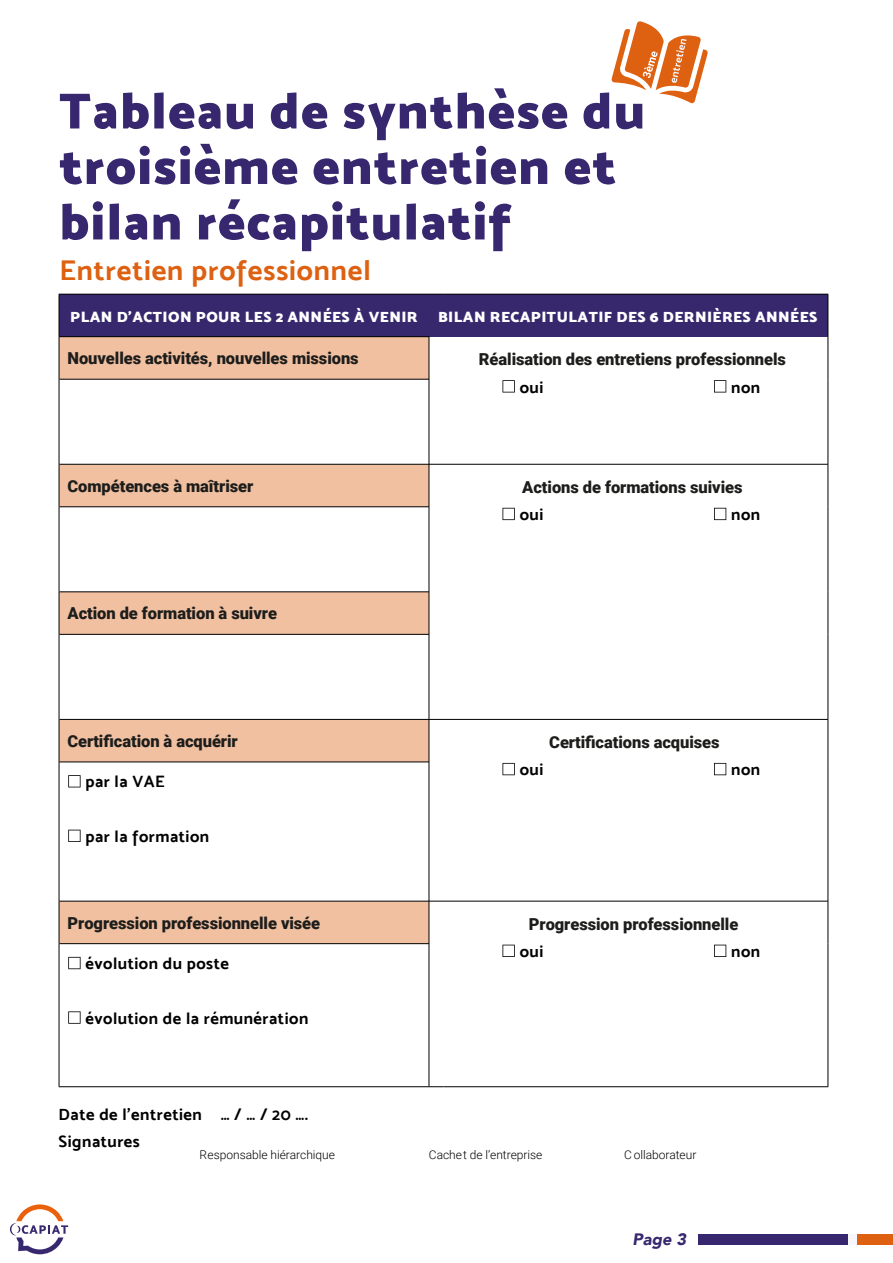
<style>
.page{position:relative;width:893px;height:1263px;background:#fff}
.page>*{position:absolute;margin:0;border:0;box-sizing:border-box;transform-origin:0 0}
.t1{font:51px/55.5px "Mosk Ultra Bold 900";letter-spacing:.03em;color:#37276e}
.t2{font:28.5px "Mosk Bold 700";letter-spacing:.03em;color:#dd6111}
.t3{font:900 16.5px "Roboto";letter-spacing:-.005em;color:#1d1d1b}
.t4{font:16.5px/27.3px "Mosk Bold 700";letter-spacing:.03em;color:#000}
.t5{font:italic 900 16.5px "Avenir";color:#37276f}
.t6{font:15px "Mosk Ultra Bold 900";letter-spacing:.03em;color:#fff}
.t7{font:300 12px "Roboto";letter-spacing:-.005em;color:#000}
</style>
<div class="page">
<svg style="left:10px;top:1204px;width:58px;height:50px"></svg>
<div style="left:698px;top:1234px;width:151px;height:10px;background:#37276f"></div>
<div style="left:857px;top:1234px;width:36px;height:10px;background:#de6111"></div>
<div style="left:849px;top:1234px;width:8px;height:10px;background:#f7f6fc"></div>
<div style="left:698px;top:1235px;width:151px;height:10px;background:#37276f"></div>
<div style="left:857px;top:1235px;width:36px;height:10px;background:#de6111"></div>
<div style="left:849px;top:1235px;width:8px;height:10px;background:#f7f6fc"></div>
<div style="left:59px;top:294px;width:769px;height:43px;background:#37286e"></div>
<hr style="left:59px;top:295px;width:1px;height:42px;background:#000">
<hr style="left:59px;top:294px;width:384px;height:1px;background:#000">
<hr style="left:443px;top:294px;width:385px;height:1px;background:#000">
<svg style="left:59px;top:336px;width:370px;height:750px"></svg>
<hr style="left:59px;top:379px;width:370px;height:1px;background:#000">
<hr style="left:59px;top:464px;width:1px;height:43px;background:#000">
<hr style="left:59px;top:464px;width:769px;height:1px;background:#000">
<hr style="left:59px;top:506px;width:370px;height:1px;background:#000">
<hr style="left:59px;top:592px;width:1px;height:42px;background:#000">
<hr style="left:59px;top:592px;width:370px;height:1px;background:#000">
<hr style="left:59px;top:634px;width:370px;height:1px;background:#000">
<hr style="left:59px;top:719px;width:1px;height:43px;background:#000">
<hr style="left:59px;top:719px;width:769px;height:1px;background:#000">
<hr style="left:59px;top:762px;width:370px;height:1px;background:#000">
<hr style="left:59px;top:901px;width:1px;height:43px;background:#000">
<hr style="left:59px;top:901px;width:769px;height:1px;background:#000">
<hr style="left:59px;top:943px;width:370px;height:1px;background:#000">
<hr style="left:828px;top:295px;width:1px;height:42px;background:#000">
<hr style="left:828px;top:337px;width:1px;height:42px;background:#000">
<hr style="left:828px;top:379px;width:1px;height:85px;background:#000">
<hr style="left:828px;top:464px;width:1px;height:43px;background:#000">
<hr style="left:828px;top:507px;width:1px;height:85px;background:#000">
<hr style="left:828px;top:592px;width:1px;height:42px;background:#000">
<hr style="left:828px;top:634px;width:1px;height:85px;background:#000">
<hr style="left:828px;top:719px;width:1px;height:43px;background:#000">
<hr style="left:828px;top:762px;width:1px;height:139px;background:#000">
<hr style="left:828px;top:901px;width:1px;height:43px;background:#000">
<hr style="left:828px;top:944px;width:1px;height:142px;background:#000">
<hr style="left:59px;top:1086px;width:384px;height:1px;background:#000">
<hr style="left:443px;top:1086px;width:385px;height:1px;background:#000">
<svg style="left:68px;top:775px;width:13px;height:12px"></svg>
<svg style="left:68px;top:830px;width:13px;height:12px"></svg>
<svg style="left:68px;top:957px;width:13px;height:12px"></svg>
<svg style="left:68px;top:1011px;width:13px;height:13px"></svg>
<svg style="left:502px;top:380px;width:13px;height:12px"></svg>
<svg style="left:714px;top:380px;width:12px;height:12px"></svg>
<svg style="left:502px;top:508px;width:13px;height:12px"></svg>
<svg style="left:714px;top:508px;width:12px;height:12px"></svg>
<svg style="left:502px;top:763px;width:13px;height:12px"></svg>
<svg style="left:714px;top:763px;width:12px;height:12px"></svg>
<svg style="left:502px;top:945px;width:13px;height:12px"></svg>
<svg style="left:714px;top:945px;width:12px;height:12px"></svg>
<svg style="left:611px;top:21px;width:97px;height:82px"></svg>
<h1 class="t1" style="left:59px;top:83px;width:587px">Tableau de synthèse du troisième entretien et bilan récapitulatif</h1>
<h2 class="t2" style="left:59px;top:254px;width:313px">Entretien professionnel</h2>
<p class="t6" style="left:70px;top:308px;width:349px">PLAN D’ACTION POUR LES 2 ANNÉES À VENIR</p>
<p class="t6" style="left:438px;top:308px;width:381px">BILAN RECAPITULATIF DES 6 DERNIÈRES ANNÉES</p>
<p class="t3" style="left:68px;top:347px;width:293px">Nouvelles activités, nouvelles missions</p>
<p class="t3" style="left:479px;top:348px;width:309px">Réalisation des entretiens professionnels</p>
<p class="t4" style="left:520px;top:373px;width:25px">oui</p>
<p class="t4" style="left:731px;top:373px;width:31px">non</p>
<p class="t3" style="left:68px;top:474px;width:187px">Compétences à maîtriser</p>
<p class="t3" style="left:68px;top:602px;width:211px">Action de formation à suivre</p>
<p class="t3" style="left:68px;top:730px;width:172px">Certification à acquérir</p>
<p class="t4" style="left:86px;top:768px;width:81px">par la VAE</p>
<p class="t4" style="left:86px;top:822px;width:125px">par la formation</p>
<p class="t3" style="left:68px;top:911px;width:254px">Progression professionnelle visée</p>
<p class="t4" style="left:86px;top:950px;width:145px">évolution du poste</p>
<p class="t4" style="left:86px;top:1004px;width:224px">évolution de la rémunération</p>
<p class="t3" style="left:522px;top:475px;width:222px">Actions de formations suivies</p>
<p class="t4" style="left:520px;top:500px;width:25px">oui</p>
<p class="t4" style="left:731px;top:500px;width:31px">non</p>
<p class="t3" style="left:549px;top:730px;width:172px">Certifications acquises</p>
<p class="t4" style="left:520px;top:756px;width:25px">oui</p>
<p class="t4" style="left:731px;top:756px;width:31px">non</p>
<p class="t3" style="left:529px;top:912px;width:211px">Progression professionnelle</p>
<p class="t4" style="left:520px;top:937px;width:25px">oui</p>
<p class="t4" style="left:731px;top:937px;width:31px">non</p>
<p class="t4" style="left:59px;top:1100px;width:251px">Date de l’entretien … / … / 20 ….<br>Signatures</p>
<p class="t7" style="left:199px;top:1147px;width:137px">Responsable hiérarchique</p>
<p class="t7" style="left:429px;top:1147px;width:115px">Cachet de l’entreprise</p>
<p class="t7" style="left:624px;top:1147px;width:74px">C ollaborateur</p>
<p class="t5" style="left:632px;top:1225px;width:55px">Page 3</p>
</div>
